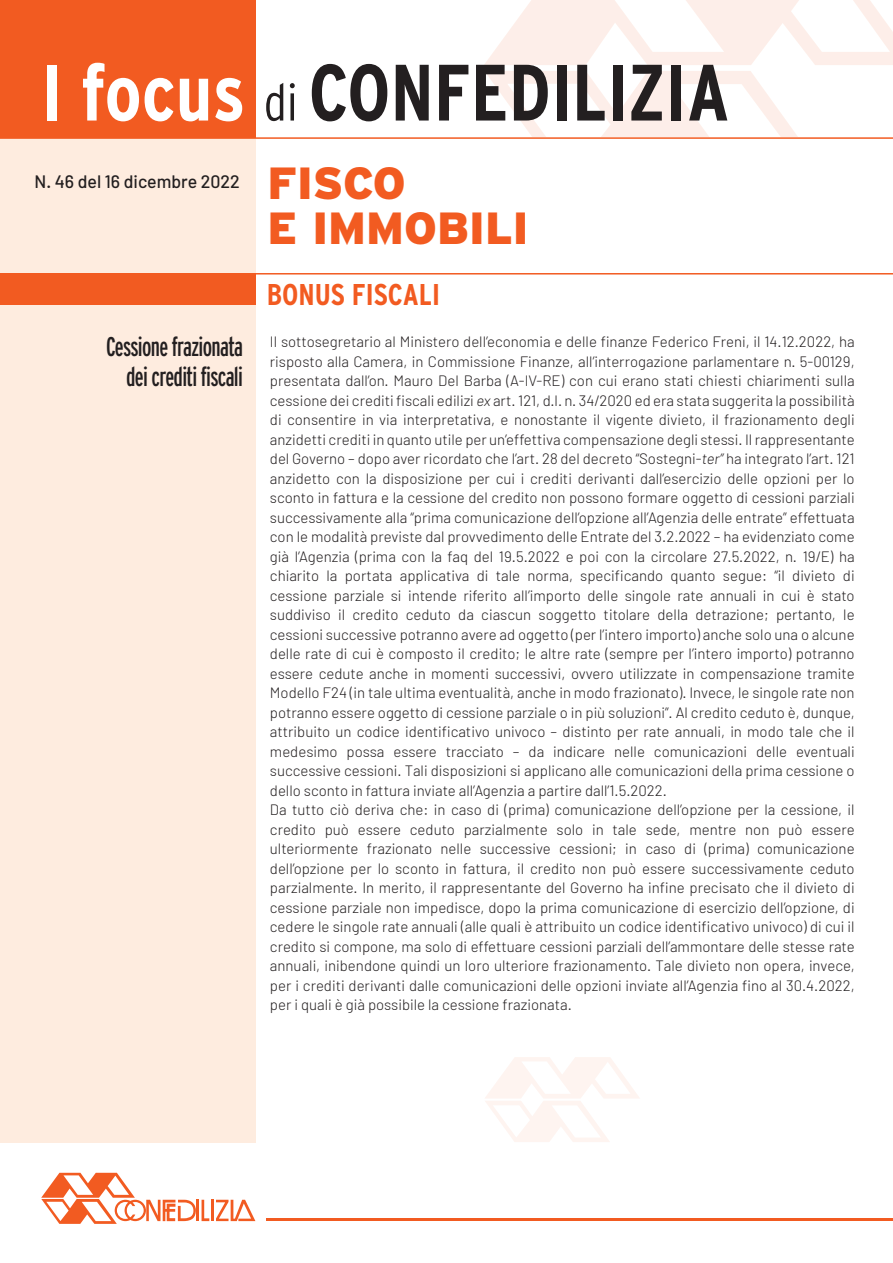
<style>
.page{position:relative;width:893px;height:1263px;background:#fff}
.page>*{position:absolute;margin:0;border:0;box-sizing:border-box;transform-origin:0 0}
.t1{font:700 condensed 79.65px "Interstate";color:#231f20}
.t2{font:900 45px/45.5px "Interstate";color:#f25b21}
.t3{font:700 condensed 30px "Interstate";color:#f25b21}
.t4{font:extra-condensed 27px/30.5px "Interstate";letter-spacing:-.025em;color:#231f20;text-align:right}
.t5{font:500 18px "Barlow";color:#231f20}
.t6{font:300 15px/19.5px "Barlow";color:#231f20}
.s1{color:#fff}
.s2{font-weight:300;font-size:51.75px}
.s3{font-style:italic}
</style>
<div class="page">
<div style="left:0;top:0;width:255px;height:1142px;background:#feecdf"></div>
<hr style="left:267px;top:1219px;width:626px;height:2px;background:#f25b21">
<hr style="left:196px;top:1200px;width:3px;height:21px;background:#f25b21">
<svg style="left:202px;top:1200px;width:7px;height:21px"></svg>
<hr style="left:211px;top:1200px;width:3px;height:21px;background:#f25b21">
<svg style="left:216px;top:1200px;width:39px;height:21px"></svg>
<svg style="left:41px;top:1173px;width:155px;height:51px"></svg>
<svg style="left:484px;top:0;width:409px;height:65px"></svg>
<svg style="left:485px;top:71px;width:312px;height:65px"></svg>
<div style="left:0;top:0;width:255px;height:138px;background:#f25b21"></div>
<hr style="left:0;top:137px;width:893px;height:2px;background:#f25b21">
<hr style="left:0;top:273px;width:893px;height:1px;background:#f25b21">
<div style="left:0;top:274px;width:255px;height:31px;background:#f25b21"></div>
<svg style="left:485px;top:1057px;width:154px;height:85px"></svg>
<h1 class="t1" style="left:41px;top:48px;width:690px"><span class="s1">I focus</span> <span class="s2">di</span> CONFEDILIZIA</h1>
<p class="t5" style="left:35px;top:171px;width:207px">N. 46 del 16 dicembre 2022</p>
<h3 class="t4" style="left:106px;top:331px;width:138px">Cessione frazionata dei crediti fiscali</h3>
<h2 class="t2" style="left:267px;top:160px;width:262px">FISCO<br>E IMMOBILI</h2>
<h3 class="t3" style="left:267px;top:278px;width:175px">BONUS FISCALI</h3>
<p class="t6" style="left:270px;top:332px;width:586px">Il sottosegretario al Ministero dell’economia e delle finanze Federico Freni, il 14.12.2022, ha risposto alla Camera, in Commissione Finanze, all’interrogazione parlamentare n. 5-00129, presentata dall’on. Mauro Del Barba (A-IV-RE) con cui erano stati chiesti chiarimenti sulla cessione dei crediti fiscali edilizi <span class="s3">ex</span> art. 121, d.l. n. 34/2020 ed era stata suggerita la possibilità di consentire in via interpretativa, e nonostante il vigente divieto, il frazionamento degli anzidetti crediti in quanto utile per un’effettiva compensazione degli stessi. Il rappresentante del Governo – dopo aver ricordato che l’art. 28 del decreto “Sostegni-<span class="s3">ter”</span> ha integrato l’art. 121 anzidetto con la disposizione per cui i crediti derivanti dall’esercizio delle opzioni per lo sconto in fattura e la cessione del credito non possono formare oggetto di cessioni parziali successivamente alla “prima comunicazione dell’opzione all’Agenzia delle entrate” effettuata con le modalità previste dal provvedimento delle Entrate del 3.2.2022 – ha evidenziato come già l’Agenzia (prima con la faq del 19.5.2022 e poi con la circolare 27.5.2022, n. 19/E) ha chiarito la portata applicativa di tale norma, specificando quanto segue: “il divieto di cessione parziale si intende riferito all’importo delle singole rate annuali in cui è stato suddiviso il credito ceduto da ciascun soggetto titolare della detrazione; pertanto, le cessioni successive potranno avere ad oggetto (per l’intero importo) anche solo una o alcune delle rate di cui è composto il credito; le altre rate (sempre per l’intero importo) potranno essere cedute anche in momenti successivi, ovvero utilizzate in compensazione tramite Modello F24 (in tale ultima eventualità, anche in modo frazionato). Invece, le singole rate non potranno essere oggetto di cessione parziale o in più soluzioni”. Al credito ceduto è, dunque, attribuito un codice identificativo univoco – distinto per rate annuali, in modo tale che il medesimo possa essere tracciato – da indicare nelle comunicazioni delle eventuali successive cessioni. Tali disposizioni si applicano alle comunicazioni della prima cessione o dello sconto in fattura inviate all’Agenzia a partire dall’1.5.2022.<br>Da tutto ciò deriva che: in caso di (prima) comunicazione dell’opzione per la cessione, il credito può essere ceduto parzialmente solo in tale sede, mentre non può essere ulteriormente frazionato nelle successive cessioni; in caso di (prima) comunicazione dell’opzione per lo sconto in fattura, il credito non può essere successivamente ceduto parzialmente. In merito, il rappresentante del Governo ha infine precisato che il divieto di cessione parziale non impedisce, dopo la prima comunicazione di esercizio dell’opzione, di cedere le singole rate annuali (alle quali è attribuito un codice identificativo univoco) di cui il credito si compone, ma solo di effettuare cessioni parziali dell’ammontare delle stesse rate annuali, inibendone quindi un loro ulteriore frazionamento. Tale divieto non opera, invece, per i crediti derivanti dalle comunicazioni delle opzioni inviate all’Agenzia fino al 30.4.2022, per i quali è già possibile la cessione frazionata.</p>
</div>
